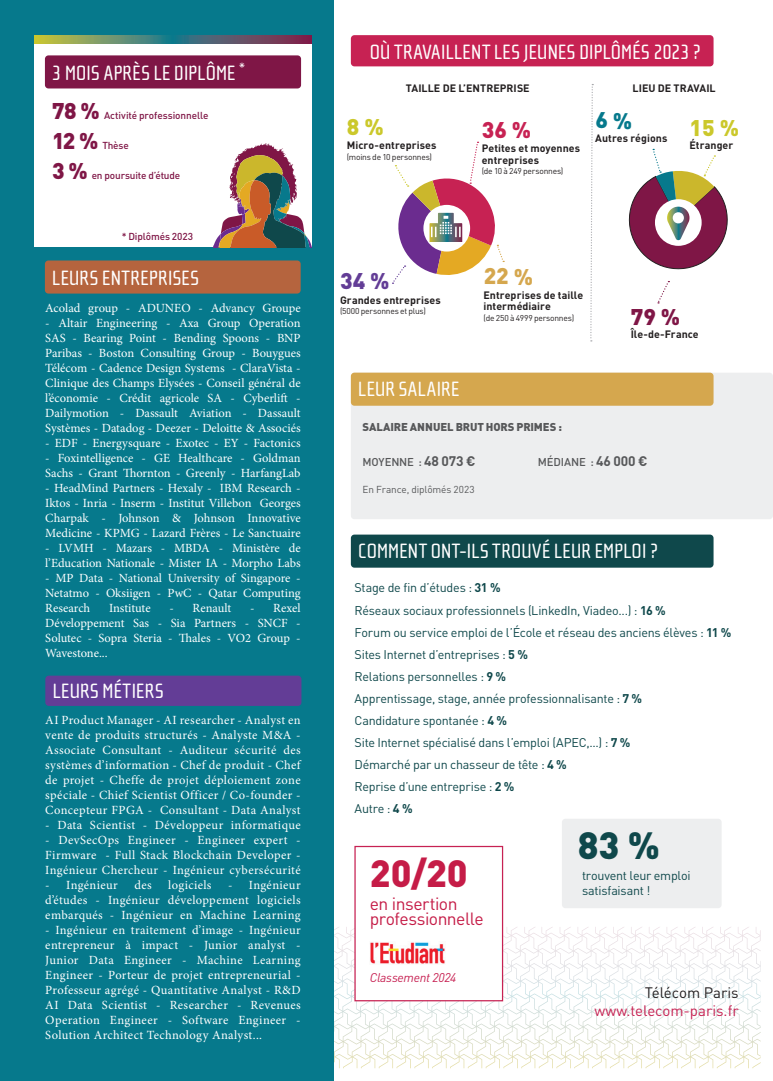
<style>
.page{position:relative;width:773px;height:1081px;background:#fff}
.page>*{position:absolute;margin:0;border:0;box-sizing:border-box;transform-origin:0 0}
.t1{font:900 37.5px "DINOT";color:#c51c47}
.t2{font:900 37.5px "DINOT";color:#0f484b}
.t3{font:900 22.5px "DINOT";color:#7f1646}
.t4{font:900 22.5px "DINOT";color:#cbc82b}
.t5{font:900 22.5px "DINOT";color:#c72253}
.t6{font:900 22.5px "DINOT";color:#d5a74e}
.t7{font:900 22.5px "DINOT";color:#633d96}
.t8{font:21.25px "Cholla Sans";letter-spacing:-.005em;color:#fff}
.t9{font:17.5px/15px "DINOT";letter-spacing:-.03em;color:#c51c47}
.t10{font:15px "DINOT";color:#c72253}
.t11{font:15px "DINOT";color:#231f20}
.t12{font:12.5px/15px "Minion Pro";letter-spacing:.005em;color:#fff;text-align:justify}
.t13{font:12.5px/22.1px "DINOT";letter-spacing:-.02em;color:#0f484b}
.t14{font:12.5px "Minion Pro";letter-spacing:.03em;color:#fff}
.t15{font:italic 12.5px "DINOT";letter-spacing:-.02em;color:#c72253}
.t16{font:900 11.25px "DINOT";letter-spacing:-.01em;color:#57585a}
.t17{font:500 11.25px "DINOT";letter-spacing:-.015em;color:#57585a}
.t18{font:700 10.62px/11.6px "DINOT";letter-spacing:.005em;color:#231f20}
.t19{font:500 10px "DINOT";letter-spacing:-.01em;color:#7f1646}
.t20{font:10px "DINOT";letter-spacing:-.005em;color:#57585a}
.t21{font:8.5px "DINOT";letter-spacing:-.025em;color:#231f20}
.s1{font-weight:700;font-size:13.75px}
.s2{font-weight:700}
</style>
<div class="page">
<svg style="left:333px;top:927px;width:426px;height:84px"></svg>
<div style="left:0;top:0;width:333px;height:1081px;background:#06798c"></div>
<div style="left:34px;top:44px;width:277px;height:203px;background:#fff"></div>
<svg style="left:34px;top:35px;width:277px;height:9px"></svg>
<div style="left:45px;top:55px;width:256px;height:33px;background:#7f1646;border-radius:4px"></div>
<svg style="left:213px;top:143px;width:99px;height:104px"></svg>
<div style="left:45px;top:260px;width:255px;height:34px;background:#b5643e;border-radius:4px"></div>
<div style="left:45px;top:675px;width:256px;height:31px;background:#633d96;border-radius:4px"></div>
<div style="left:351px;top:534px;width:362px;height:34px;background:#0f484b;border-radius:4px"></div>
<div style="left:351px;top:35px;width:362px;height:31px;background:#c72253;border-radius:4px"></div>
<svg style="left:392px;top:142px;width:112px;height:142px"></svg>
<div style="left:351px;top:373px;width:421px;height:146px;background:#edeeef;border-radius:4px"></div>
<div style="left:351px;top:373px;width:362px;height:33px;background:#d5a74e;border-radius:4px"></div>
<div style="left:562px;top:819px;width:159px;height:89px;background:#edeeef;border-radius:4px"></div>
<div style="left:354px;top:846px;width:149px;height:155px;background:#fff;border:1px solid #c72253"></div>
<img style="left:370px;top:942px;width:75px;height:22px">
<svg style="left:590px;top:84px;width:138px;height:257px"></svg>
<h3 class="t8" style="left:52px;top:61px;width:194px">3 MOIS APRÈS LE DIPLÔME <sup>*</sup></h3>
<h2 class="t3" style="left:52px;top:96px;width:49px">78 %</h2>
<p class="t19" style="left:104px;top:109px;width:106px">Activité professionnelle</p>
<h2 class="t3" style="left:52px;top:126px;width:48px">12 %</h2>
<p class="t19" style="left:102px;top:139px;width:28px">Thèse</p>
<h2 class="t3" style="left:52px;top:156px;width:37px">3 %</h2>
<p class="t19" style="left:92px;top:169px;width:90px">en poursuite d’étude</p>
<p class="t19" style="left:122px;top:230px;width:73px">* Diplômés 2023</p>
<h3 class="t8" style="left:52px;top:267px;width:149px">LEURS ENTREPRISES</h3>
<p class="t12" style="left:45px;top:300px;width:257px">Acolad group - ADUNEO - Advancy Groupe</p>
<p class="t12" style="left:45px;top:315px;width:257px">- Altair Engineering - Axa Group Operation SAS - Bearing Point - Bending Spoons - BNP Paribas - Boston Consulting Group - Bouygues Télécom - Cadence Design Systems - ClaraVista - Clinique des Champs Elysées - Conseil général de l’économie - Crédit agricole SA - Cyberlift - Dailymotion - Dassault Aviation - Dassault Systèmes - Datadog - Deezer - Deloitte &amp; Associés</p>
<p class="t12" style="left:45px;top:435px;width:257px">- EDF - Energysquare - Exotec - EY - Factonics</p>
<p class="t12" style="left:45px;top:450px;width:257px">- Foxintelligence - GE Healthcare - Goldman<br>Sachs - Grant Thornton - Greenly - HarfangLab</p>
<p class="t12" style="left:45px;top:480px;width:257px">- HeadMind Partners - Hexaly - IBM Research - Iktos - Inria - Inserm - Institut Villebon Georges Charpak - Johnson &amp; Johnson Innovative Medicine - KPMG - Lazard Frères - Le Sanctuaire</p>
<p class="t12" style="left:45px;top:540px;width:257px">- LVMH - Mazars - MBDA - Ministère de l’Education Nationale - Mister IA - Morpho Labs</p>
<p class="t12" style="left:45px;top:570px;width:257px">- MP Data - National University of Singapore - Netatmo - Oksiigen - PwC - Qatar Computing Research</p>
<p class="t12" style="left:45px;top:600px;width:257px;text-indent:205px">- Rexel Développement Sas - Sia Partners - SNCF - Solutec - Sopra Steria - Thales - VO2 Group - Wavestone...</p>
<p class="t12" style="left:109px;top:600px;width:43px">Institute</p>
<p class="t12" style="left:169px;top:600px;width:63px">- Renault</p>
<h3 class="t8" style="left:52px;top:679px;width:113px">LEURS MÉTIERS</h3>
<p class="t12" style="left:45px;top:712px;width:257px">AI Product Manager - AI researcher - Analyst en vente de produits structurés - Analyste M&amp;A - Associate Consultant - Auditeur sécurité des systèmes d’information - Chef de produit - Chef de projet - Cheffe de projet déploiement zone spéciale - Chief Scientist Officer / Co-founder - Concepteur FPGA - Consultant - Data Analyst</p>
<p class="t14" style="left:45px;top:816px;width:257px">- Data Scientist - Développeur informatique</p>
<p class="t12" style="left:45px;top:832px;width:257px">- DevSecOps Engineer - Engineer expert - Firmware - Full Stack Blockchain Developer - Ingénieur Chercheur - Ingénieur cybersécurité</p>
<p class="t14" style="left:45px;top:876px;width:74px">- Ingénieur</p>
<p class="t12" style="left:134px;top:877px;width:19px">des</p>
<p class="t14" style="left:168px;top:876px;width:45px">logiciels</p>
<p class="t12" style="left:45px;top:877px;width:257px;text-indent:183px">- Ingénieur d’études - Ingénieur développement logiciels embarqués - Ingénieur en Machine Learning</p>
<p class="t12" style="left:45px;top:922px;width:257px">- Ingénieur en traitement d’image - Ingénieur entrepreneur à impact - Junior analyst - Junior Data Engineer - Machine Learning Engineer - Porteur de projet entrepreneurial - Professeur agrégé - Quantitative Analyst - R&amp;D AI Data Scientist - Researcher - Revenues Operation Engineer - Software Engineer - Solution Architect Technology Analyst...</p>
<h3 class="t8" style="left:369px;top:40px;width:332px">OÙ TRAVAILLENT LES JEUNES DIPLÔMÉS 2023 ?</h3>
<p class="t18" style="left:405px;top:82px;width:125px">TAILLE DE L’ENTREPRISE</p>
<p class="t18" style="left:632px;top:82px;width:84px">LIEU DE TRAVAIL</p>
<h2 class="t4" style="left:347px;top:112px;width:38px">8 %</h2>
<p class="t18" style="left:347px;top:139px;width:91px">Micro-entreprises</p>
<p class="t21" style="left:347px;top:151px;width:87px">(moins de 10 personnes)</p>
<h2 class="t5" style="left:482px;top:114px;width:51px">36 %</h2>
<p class="t18" style="left:481px;top:142px;width:100px">Petites et moyennes entreprises</p>
<p class="t21" style="left:481px;top:165px;width:83px">(de 10 à 249 personnes)</p>
<h2 class="t4" style="left:689px;top:112px;width:51px">15 %</h2>
<p class="t18" style="left:595px;top:132px;width:74px">Autres régions</p>
<p class="t18" style="left:689px;top:139px;width:45px">Étranger</p>
<h2 class="t7" style="left:340px;top:266px;width:51px">34 %</h2>
<p class="t18" style="left:340px;top:294px;width:102px">Grandes entreprises</p>
<p class="t21" style="left:340px;top:305px;width:87px">(5000 personnes et plus)</p>
<h2 class="t6" style="left:483px;top:261px;width:51px">22 %</h2>
<p class="t18" style="left:483px;top:289px;width:101px">Entreprises de taille intermédiaire</p>
<p class="t21" style="left:483px;top:312px;width:92px">(de 250 à 4999 personnes)</p>
<h2 class="t3" style="left:630px;top:301px;width:51px">79 %</h2>
<p class="t18" style="left:630px;top:328px;width:70px">Île-de-France</p>
<h3 class="t8" style="left:358px;top:378px;width:103px">LEUR SALAIRE</h3>
<p class="t16" style="left:362px;top:419px;width:201px">SALAIRE ANNUEL BRUT HORS PRIMES :</p>
<p class="t17" style="left:362px;top:454px;width:114px">MOYENNE : <span class="s1">48 073 €</span></p>
<p class="t17" style="left:537px;top:454px;width:111px">MÉDIANE : <span class="s1">46 000 €</span></p>
<p class="t20" style="left:362px;top:482px;width:114px">En France, diplômés 2023</p>
<h3 class="t8" style="left:358px;top:539px;width:301px">COMMENT ONT-ILS TROUVÉ LEUR EMPLOI ?</h3>
<p class="t13" style="left:354px;top:576px;width:378px">Stage de fin d’études : <span class="s2">31 %<br></span>Réseaux sociaux professionnels (LinkedIn, Viadeo...) : <span class="s2">16 %<br></span>Forum ou service emploi de l’École et réseau des anciens élèves : <span class="s2">11 % </span>Sites Internet d’entreprises : <span class="s2">5 %<br></span>Relations personnelles : <span class="s2">9 %<br></span>Apprentissage, stage, année professionnalisante : <span class="s2">7 %<br></span>Candidature spontanée : <span class="s2">4 %<br></span>Site Internet spécialisé dans l’emploi (APEC,...) : <span class="s2">7 %<br></span>Démarché par un chasseur de tête : <span class="s2">4 %<br></span>Reprise d’une entreprise : <span class="s2">2 %<br></span>Autre : <span class="s2">4 %</span></p>
<h1 class="t1" style="left:370px;top:848px;width:99px">20/20</h1>
<h3 class="t9" style="left:370px;top:895px;width:115px">en insertion professionnelle</h3>
<p class="t15" style="left:370px;top:969px;width:88px">Classement 2024</p>
<h1 class="t2" style="left:577px;top:819px;width:84px">83 %</h1>
<p class="t13" style="left:582px;top:863px;width:110px">trouvent leur emploi</p>
<p class="t13" style="left:582px;top:878px;width:70px">satisfaisant !</p>
<p class="t11" style="left:644px;top:982px;width:95px">Télécom Paris</p>
<p class="t10" style="left:594px;top:1000px;width:146px">www.telecom-paris.fr</p>
</div>
